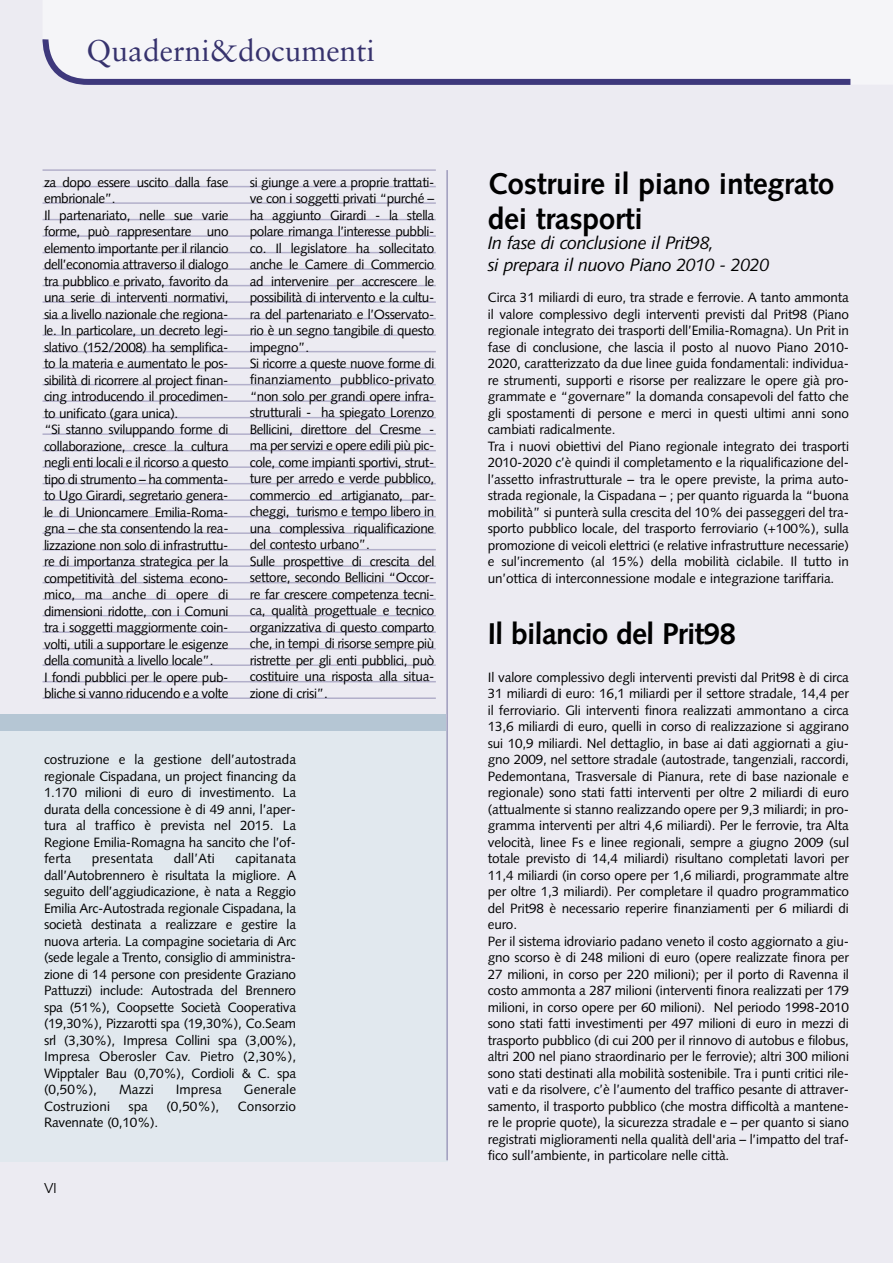
<style>
.page{position:relative;width:893px;height:1263px;background:#ecebf2}
.page>*{position:absolute;margin:0;border:0;box-sizing:border-box;transform-origin:0 0}
.t1{font:700 30px/34.5px "Syntax";letter-spacing:-.01em;color:#000}
.t2{font:700 30px "Syntax";letter-spacing:-.03em;color:#000}
.t3{font:30px "Sabon";color:#36326d}
.t4{font:italic 18px/21.6px "Syntax";letter-spacing:-.03em;color:#000}
.t5{font:13.5px/16.5px "Syntax";letter-spacing:-.01em;color:#000}
.t6{font:13.5px/16.5px "Syntax";letter-spacing:-.03em;color:#000}
.t7{font:13.5px "Avant Garde";color:#000}
</style>
<div class="page">
<hr style="left:43px;top:169px;width:393px;height:2px;background:#b2afca">
<hr style="left:43px;top:186px;width:393px;height:1px;background:#b2afca">
<hr style="left:43px;top:202px;width:393px;height:2px;background:#b2afca">
<hr style="left:43px;top:219px;width:393px;height:1px;background:#b2afca">
<hr style="left:43px;top:235px;width:393px;height:2px;background:#b2afca">
<hr style="left:43px;top:252px;width:393px;height:1px;background:#b2afca">
<hr style="left:43px;top:268px;width:393px;height:2px;background:#b2afca">
<hr style="left:43px;top:285px;width:393px;height:1px;background:#b2afca">
<hr style="left:43px;top:301px;width:393px;height:2px;background:#b2afca">
<hr style="left:43px;top:318px;width:393px;height:1px;background:#b2afca">
<hr style="left:43px;top:334px;width:393px;height:2px;background:#b2afca">
<hr style="left:43px;top:351px;width:393px;height:1px;background:#b2afca">
<hr style="left:43px;top:367px;width:393px;height:2px;background:#b2afca">
<hr style="left:43px;top:384px;width:393px;height:1px;background:#b2afca">
<hr style="left:43px;top:400px;width:393px;height:2px;background:#b2afca">
<hr style="left:43px;top:417px;width:393px;height:1px;background:#b2afca">
<hr style="left:43px;top:433px;width:393px;height:2px;background:#b2afca">
<hr style="left:43px;top:450px;width:393px;height:1px;background:#b2afca">
<hr style="left:43px;top:466px;width:393px;height:2px;background:#b2afca">
<hr style="left:43px;top:483px;width:393px;height:1px;background:#b2afca">
<hr style="left:43px;top:499px;width:393px;height:2px;background:#b2afca">
<hr style="left:43px;top:516px;width:393px;height:1px;background:#b2afca">
<hr style="left:43px;top:532px;width:393px;height:2px;background:#b2afca">
<hr style="left:43px;top:549px;width:393px;height:1px;background:#b2afca">
<hr style="left:43px;top:565px;width:393px;height:2px;background:#b2afca">
<hr style="left:43px;top:582px;width:393px;height:1px;background:#b2afca">
<hr style="left:43px;top:598px;width:393px;height:2px;background:#b2afca">
<hr style="left:43px;top:615px;width:393px;height:1px;background:#b2afca">
<hr style="left:43px;top:631px;width:393px;height:2px;background:#b2afca">
<hr style="left:43px;top:648px;width:393px;height:1px;background:#b2afca">
<hr style="left:43px;top:664px;width:393px;height:2px;background:#b2afca">
<hr style="left:43px;top:681px;width:393px;height:1px;background:#b2afca">
<hr style="left:43px;top:697px;width:393px;height:2px;background:#b2afca">
<div style="left:0;top:718px;width:448px;height:444px;background:#e1e8ee"></div>
<svg style="left:42px;top:39px;width:809px;height:46px"></svg>
<div style="left:0;top:714px;width:446px;height:17px;background:#b5c6d4"></div>
<hr style="left:446px;top:170px;width:2px;height:990px;background:#9f9cbd">
<h1 class="t3" style="left:87px;top:38px;width:290px">Quaderni&amp;documenti</h1>
<p class="t6" style="left:44px;top:175px;width:186px">za dopo essere uscito dalla fase embrionale”.<br>Il partenariato, nelle sue varie forme, può rappresentare uno elemento importante per il rilancio dell’economia attraverso il dialogo tra pubblico e privato, favorito da una serie di interventi normativi, sia a livello nazionale che regiona&shy;le. In particolare, un decreto legi&shy;slativo (152/2008) ha semplifica&shy;to la materia e aumentato le pos&shy;sibilità di ricorrere al project finan&shy;cing introducendo il procedimen&shy;to unificato (gara unica).<br>“Si stanno sviluppando forme di collaborazione, cresce la cultura negli enti locali e il ricorso a questo tipo di strumento – ha commenta&shy;to Ugo Girardi, segretario genera&shy;le di Unioncamere Emilia-Roma&shy;gna – che sta consentendo la rea&shy;lizzazione non solo di infrastruttu&shy;re di importanza strategica per la competitività del sistema econo&shy;mico, ma anche di opere di dimensioni ridotte, con i Comuni tra i soggetti maggiormente coin&shy;volti, utili a supportare le esigenze della comunità a livello locale”.<br>I fondi pubblici per le opere pub&shy;bliche si vanno riducendo e a volte</p>
<p class="t6" style="left:250px;top:175px;width:186px">si giunge a vere a proprie trattati&shy;ve con i soggetti privati “purché – ha aggiunto Girardi - la stella polare rimanga l’interesse pubbli&shy;co. Il legislatore ha sollecitato anche le Camere di Commercio ad intervenire per accrescere le possibilità di intervento e la cultu&shy;ra del partenariato e l’Osservato&shy;rio è un segno tangibile di questo impegno”.<br>Si ricorre a queste nuove forme di finanziamento pubblico-privato “non solo per grandi opere infra&shy;strutturali - ha spiegato Lorenzo<br>Bellicini, direttore del Cresme - ma per servizi e opere edili più pic&shy;cole, come impianti sportivi, strut&shy;ture per arredo e verde pubblico, commercio ed artigianato, par&shy;cheggi, turismo e tempo libero in una complessiva riqualificazione del contesto urbano”.<br>Sulle prospettive di crescita del settore, secondo Bellicini “Occor&shy;re far crescere competenza tecni&shy;ca, qualità progettuale e tecnico organizzativa di questo comparto che, in tempi di risorse sempre più ristrette per gli enti pubblici, può costituire una risposta alla situa&shy;zione di crisi”.</p>
<p class="t5" style="left:44px;top:752px;width:254px;text-align:justify">costruzione e la gestione dell’autostrada regionale Cispadana, un project financing da 1.170 milioni di euro di investimento. La durata della concessione è di 49 anni, l’aper&shy;tura al traffico è prevista nel 2015. La Regione Emilia-Romagna ha sancito che l’of&shy;ferta</p>
<p class="t5" style="left:92px;top:851px;width:63px">presentata</p>
<p class="t5" style="left:174px;top:851px;width:42px">dall’Ati</p>
<p class="t5" style="left:44px;top:851px;width:254px;text-align:justify;text-indent:191px">capitanata dall’Autobrennero è risultata la migliore. A seguito dell’aggiudicazione, è nata a Reggio Emilia Arc-Autostrada regionale Cispadana, la società destinata a realizzare e gestire la nuova arteria. La compagine societaria di Arc (sede legale a Trento, consiglio di amministra&shy;zione di 14 persone con presidente Graziano Pattuzzi) include: Autostrada del Brennero spa (51%), Coopsette Società Cooperativa (19,30%), Pizzarotti spa (19,30%), Co.Seam srl (3,30%), Impresa Collini spa (3,00%), Impresa Oberosler Cav. Pietro (2,30%), Wipptaler Bau (0,70%), Cordioli &amp; C. spa (0,50%),</p>
<p class="t5" style="left:119px;top:1082px;width:36px">Mazzi</p>
<p class="t5" style="left:176px;top:1082px;width:48px">Impresa</p>
<p class="t5" style="left:244px;top:1082px;width:54px">Generale</p>
<p class="t5" style="left:44px;top:1099px;width:67px">Costruzioni</p>
<p class="t5" style="left:128px;top:1099px;width:21px">spa</p>
<p class="t5" style="left:166px;top:1099px;width:55px">(0,50%),</p>
<p class="t5" style="left:238px;top:1099px;width:60px">Consorzio</p>
<p class="t5" style="left:44px;top:1115px;width:116px">Ravennate (0,10%).</p>
<p class="t7" style="left:44px;top:1183px;width:14px">VI</p>
<h1 class="t1" style="left:488px;top:169px;width:348px">Costruire il piano integrato dei trasporti</h1>
<h2 class="t4" style="left:488px;top:234px;width:283px">In fase di conclusione il Prit98,<br>si prepara il nuovo Piano 2010 - 2020</h2>
<p class="t5" style="left:488px;top:290px;width:363px">Circa 31 miliardi di euro, tra strade e ferrovie. A tanto ammonta il valore complessivo degli interventi previsti dal Prit98 (Piano regionale integrato dei trasporti dell’Emilia-Romagna). Un Prit in fase di conclusione, che lascia il posto al nuovo Piano 2010- 2020, caratterizzato da due linee guida fondamentali: individua&shy;re strumenti, supporti e risorse per realizzare le opere già pro&shy;grammate e “governare” la domanda consapevoli del fatto che gli spostamenti di persone e merci in questi ultimi anni sono cambiati radicalmente.<br>Tra i nuovi obiettivi del Piano regionale integrato dei trasporti 2010-2020 c’è quindi il completamento e la riqualificazione del&shy;l’assetto infrastrutturale – tra le opere previste, la prima auto&shy;strada regionale, la Cispadana – ; per quanto riguarda la “buona mobilità” si punterà sulla crescita del 10% dei passeggeri del tra&shy;sporto pubblico locale, del trasporto ferroviario (+100%), sulla promozione di veicoli elettrici (e relative infrastrutture necessarie) e sul’incremento (al 15%) della mobilità ciclabile. Il tutto in un’ottica di interconnessione modale e integrazione tariffaria.</p>
<h1 class="t2" style="left:488px;top:621px;width:250px">Il bilancio del Prit98</h1>
<p class="t5" style="left:488px;top:670px;width:363px">Il valore complessivo degli interventi previsti dal Prit98 è di circa 31 miliardi di euro: 16,1 miliardi per il settore stradale, 14,4 per il ferroviario. Gli interventi finora realizzati ammontano a circa 13,6 miliardi di euro, quelli in corso di realizzazione si aggirano sui 10,9 miliardi. Nel dettaglio, in base ai dati aggiornati a giu&shy;gno 2009, nel settore stradale (autostrade, tangenziali, raccordi, Pedemontana, Trasversale di Pianura, rete di base nazionale e regionale) sono stati fatti interventi per oltre 2 miliardi di euro (attualmente si stanno realizzando opere per 9,3 miliardi; in pro&shy;gramma interventi per altri 4,6 miliardi). Per le ferrovie, tra Alta velocità, linee Fs e linee regionali, sempre a giugno 2009 (sul totale previsto di 14,4 miliardi) risultano completati lavori per 11,4 miliardi (in corso opere per 1,6 miliardi, programmate altre per oltre 1,3 miliardi). Per completare il quadro programmatico del Prit98 è necessario reperire finanziamenti per 6 miliardi di euro.<br>Per il sistema idroviario padano veneto il costo aggiornato a giu&shy;gno scorso è di 248 milioni di euro (opere realizzate finora per 27 milioni, in corso per 220 milioni); per il porto di Ravenna il costo ammonta a 287 milioni (interventi finora realizzati per 179 milioni, in corso opere per 60 milioni). Nel periodo 1998-2010 sono stati fatti investimenti per 497 milioni di euro in mezzi di trasporto pubblico (di cui 200 per il rinnovo di autobus e filobus, altri 200 nel piano straordinario per le ferrovie); altri 300 milioni sono stati destinati alla mobilità sostenibile. Tra i punti critici rile&shy;vati e da risolvere, c’è l’aumento del traffico pesante di attraver&shy;samento, il trasporto pubblico (che mostra difficoltà a mantene&shy;re le proprie quote), la sicurezza stradale e – per quanto si siano registrati miglioramenti nella qualità dell'aria – l’impatto del traf&shy;fico sull’ambiente, in particolare nelle città.</p>
</div>
